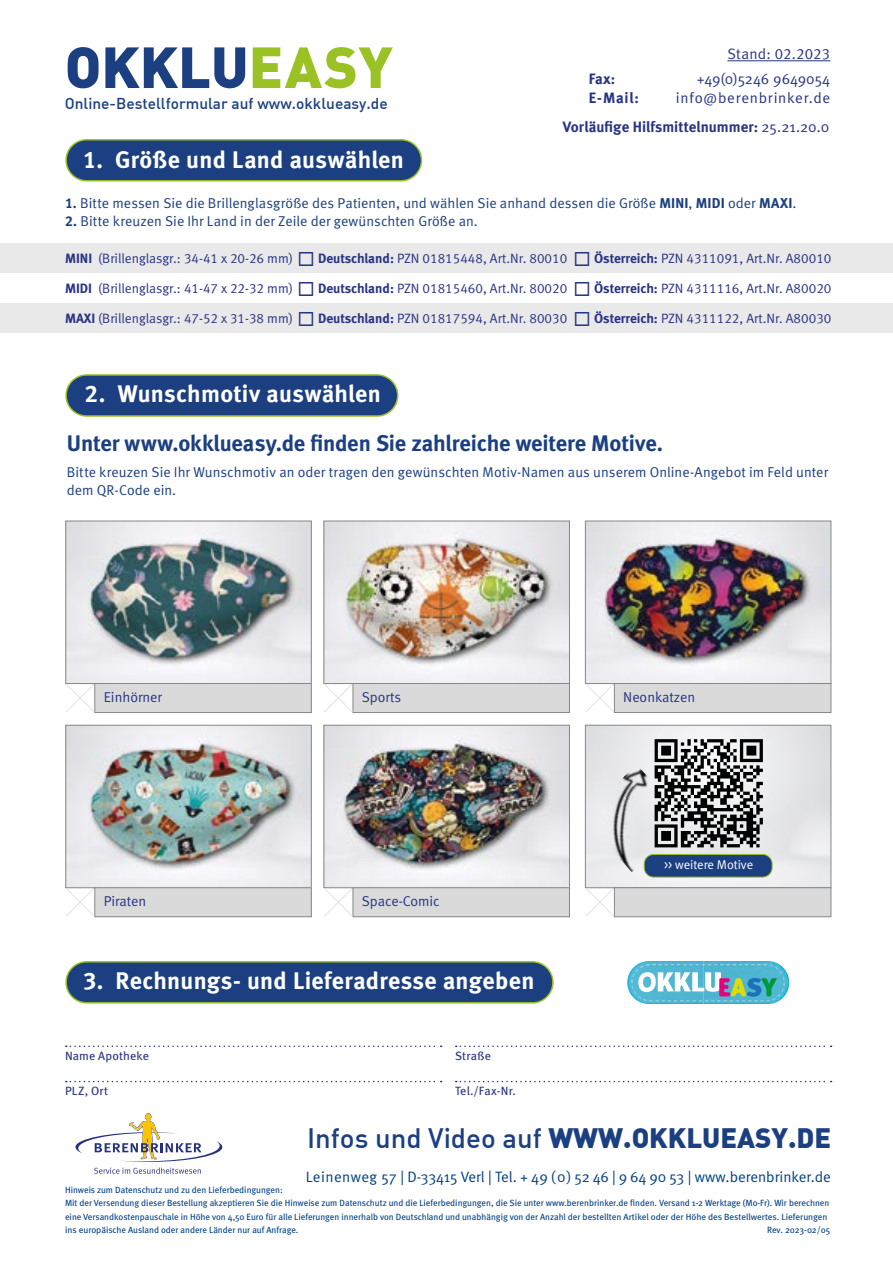
<style>
.page{position:relative;width:893px;height:1263px;background:#fff}
.page>*{position:absolute;margin:0;border:0;box-sizing:border-box;transform-origin:0 0}
.t1{font:900 57px "DIN Alternate";color:#1b3f80}
.t2{font:500 27.6px "DIN Alternate";color:#1b3f80}
.t3{font:24px "Meta Bold LF";letter-spacing:.01em;color:#fff}
.t4{font:22.5px "Meta Bold LF";letter-spacing:-.005em;color:#1b3f80}
.t5{font:500 15.45px "DIN Alternate";color:#1b3f80}
.t6{font:15px "Meta Normal";color:#004184}
.t7{font:15px "Meta Bold LF";color:#283583}
.t8{font:15px "Meta Normal";letter-spacing:.045em;color:#283583}
.t9{font:15px "Meta Normal";letter-spacing:-.005em;color:#283583}
.t10{font:15px "Meta Normal LF";letter-spacing:.015em;color:#283583}
.t11{font:700 15px "Meta";letter-spacing:.045em;color:#283583}
.t12{font:14.25px/18px "Meta Normal LF";letter-spacing:.005em;color:#1b3f80}
.t13{font:14.25px "Meta Normal";color:#283583}
.t14{font:13.5px "Meta Normal LF";color:#283583}
.t15{font:12.75px "Meta Normal";letter-spacing:-.005em;color:#fff}
.t16{font:12px "Meta";letter-spacing:.015em;color:#283583}
.t17{font:9px/13.5px "Meta";color:#004184}
.s1{color:#9bc224}
.s2{font-family:"Meta Normal"}
.s3{font-family:"Meta Bold LF"}
.s4{font-weight:900}
</style>
<div class="page">
<div style="left:66px;top:140px;width:355px;height:41px;background:#1b3f80;border-radius:21px"></div>
<div style="left:65px;top:139px;width:357px;height:43px;border:2px solid #9bc224;border-radius:21px"></div>
<hr style="left:727px;top:61px;width:103px;height:1px;background:#283583">
<div style="left:0;top:243px;width:893px;height:30px;background:#e9e9e9"></div>
<div style="left:0;top:303px;width:893px;height:30px;background:#e9e9e9"></div>
<svg style="left:75px;top:1113px;width:147px;height:61px"></svg>
<svg style="left:66px;top:1045px;width:376px;height:2px"></svg>
<svg style="left:66px;top:1081px;width:376px;height:1px"></svg>
<svg style="left:456px;top:1045px;width:376px;height:2px"></svg>
<svg style="left:456px;top:1081px;width:376px;height:1px"></svg>
<div style="left:66px;top:962px;width:487px;height:41px;background:#1b3f80;border-radius:21px"></div>
<div style="left:65px;top:961px;width:489px;height:42px;border:2px solid #9bc224;border-radius:21px"></div>
<img style="left:67px;top:727px;width:243px;height:159px">
<div style="left:65px;top:725px;width:247px;height:163px;border:1px solid #878787"></div>
<div style="left:95px;top:888px;width:216px;height:29px;background:#dadada"></div>
<div style="left:94px;top:887px;width:218px;height:30px;border:1px solid #878787"></div>
<svg style="left:65px;top:887px;width:30px;height:30px"></svg>
<img style="left:587px;top:727px;width:242px;height:159px">
<div style="left:585px;top:725px;width:246px;height:163px;border:1px solid #878787"></div>
<div style="left:614px;top:887px;width:217px;height:30px;background:#dadada;border:1px solid #878787"></div>
<svg style="left:585px;top:887px;width:30px;height:30px"></svg>
<img style="left:326px;top:727px;width:242px;height:159px">
<div style="left:324px;top:725px;width:246px;height:163px;border:1px solid #878787"></div>
<div style="left:353px;top:888px;width:216px;height:29px;background:#dadada"></div>
<div style="left:353px;top:887px;width:217px;height:30px;border:1px solid #878787"></div>
<svg style="left:323px;top:887px;width:30px;height:30px"></svg>
<img style="left:67px;top:523px;width:243px;height:159px">
<div style="left:65px;top:521px;width:247px;height:163px;border:1px solid #878787"></div>
<div style="left:95px;top:683px;width:216px;height:29px;background:#dadada"></div>
<div style="left:94px;top:683px;width:218px;height:30px;border:1px solid #878787"></div>
<svg style="left:65px;top:683px;width:30px;height:30px"></svg>
<img style="left:587px;top:523px;width:242px;height:159px">
<div style="left:585px;top:521px;width:246px;height:163px;border:1px solid #878787"></div>
<div style="left:614px;top:683px;width:217px;height:29px;background:#dadada"></div>
<div style="left:614px;top:683px;width:217px;height:30px;border:1px solid #878787"></div>
<svg style="left:585px;top:683px;width:30px;height:30px"></svg>
<img style="left:326px;top:523px;width:242px;height:159px">
<div style="left:324px;top:521px;width:246px;height:163px;border:1px solid #878787"></div>
<div style="left:353px;top:683px;width:216px;height:29px;background:#dadada"></div>
<div style="left:353px;top:683px;width:217px;height:30px;border:1px solid #878787"></div>
<svg style="left:323px;top:683px;width:30px;height:30px"></svg>
<svg style="left:655px;top:739px;width:108px;height:108px"></svg>
<div style="left:66px;top:375px;width:332px;height:41px;background:#1b3f80;border-radius:21px"></div>
<div style="left:65px;top:374px;width:333px;height:43px;border:2px solid #9bc224;border-radius:21px"></div>
<img style="left:584px;top:765px;width:104px;height:107px">
<div style="left:644px;top:854px;width:128px;height:23px;background:#1b3f80;border-radius:9px"></div>
<div style="left:644px;top:854px;width:129px;height:24px;border:1px solid #9bc224;border-radius:9px"></div>
<img style="left:627px;top:961px;width:153px;height:43px">
<img style="left:780px;top:966px;width:9px;height:34px">
<img style="left:636px;top:964px;width:146px;height:9px">
<img style="left:631px;top:974px;width:10px;height:24px">
<img style="left:775px;top:973px;width:10px;height:26px">
<img style="left:643px;top:998px;width:132px;height:3px">
<svg style="left:638px;top:972px;width:139px;height:25px"></svg>
<h1 class="t1" style="left:65px;top:29px;width:330px">OKKLU<span class="s1">EASY</span></h1>
<h3 class="t5" style="left:65px;top:94px;width:324px">Online-Bestellformular auf www.okklueasy.de</h3>
<h3 class="t3" style="left:83px;top:145px;width:322px">1. Größe und Land auswählen</h3>
<h3 class="t10" style="left:727px;top:45px;width:104px">Stand: 02.2023</h3>
<h3 class="t11" style="left:589px;top:70px;width:28px">Fax:</h3>
<h3 class="t9" style="left:697px;top:70px;width:135px">+49(0)5246 9649054</h3>
<h3 class="t11" style="left:589px;top:89px;width:51px">E-Mail:</h3>
<h3 class="t8" style="left:676px;top:89px;width:156px">info@berenbrinker.de</h3>
<h3 class="t7" style="left:563px;top:118px;width:268px">Vorläufige Hilfsmittelnummer: <span class="s2">25.21.20.0</span></h3>
<h3 class="t12" style="left:65px;top:194px;width:733px"><span class="s3">1.</span> Bitte messen Sie die Brillenglasgröße des Patienten, und wählen Sie anhand dessen die Größe <span class="s3">MINI</span>, <span class="s3">MIDI</span> oder <span class="s3">MAXI</span>.</h3>
<h3 class="t12" style="left:65px;top:212px;width:414px"><span class="s3">2.</span> Bitte kreuzen Sie Ihr Land in der Zeile der gewünschten Größe an.</h3>
<h3 class="t14" style="left:65px;top:251px;width:768px"><span class="s3">MINI</span> (Brillenglasgr.: 34-41 x 20-26 mm) ◻ <span class="s3">Deutschland:</span> PZN 01815448, Art.Nr. 80010 ◻ <span class="s3">Österreich:</span> PZN 4311091, Art.Nr. A80010</h3>
<h3 class="t14" style="left:65px;top:281px;width:768px"><span class="s3">MIDI</span> (Brillenglasgr.: 41-47 x 22-32 mm) ◻ <span class="s3">Deutschland:</span> PZN 01815460, Art.Nr. 80020 ◻ <span class="s3">Österreich:</span> PZN 4311116, Art.Nr. A80020</h3>
<h3 class="t14" style="left:65px;top:311px;width:768px"><span class="s3">MAXI</span> (Brillenglasgr.: 47-52 x 31-38 mm) ◻ <span class="s3">Deutschland:</span> PZN 01817594, Art.Nr. 80030 ◻ <span class="s3">Österreich:</span> PZN 4311122, Art.Nr. A80030</h3>
<h3 class="t3" style="left:85px;top:379px;width:298px">2. Wunschmotiv auswählen</h3>
<h3 class="t4" style="left:67px;top:430px;width:598px">Unter www.okklueasy.de finden Sie zahlreiche weitere Motive.</h3>
<h3 class="t12" style="left:67px;top:463px;width:763px">Bitte kreuzen Sie Ihr Wunschmotiv an oder tragen den gewünschten Motiv-Namen aus unserem Online-Angebot im Feld unter dem QR-Code ein.</h3>
<h3 class="t13" style="left:104px;top:689px;width:60px">Einhörner</h3>
<h3 class="t13" style="left:362px;top:689px;width:41px">Sports</h3>
<h3 class="t13" style="left:623px;top:689px;width:73px">Neonkatzen</h3>
<h3 class="t13" style="left:104px;top:893px;width:44px">Piraten</h3>
<h3 class="t13" style="left:362px;top:893px;width:79px">Space-Comic</h3>
<h3 class="t3" style="left:83px;top:967px;width:453px">3. Rechnungs- und Lieferadresse angeben</h3>
<h3 class="t16" style="left:65px;top:1048px;width:85px">Name Apotheke</h3>
<h3 class="t16" style="left:65px;top:1084px;width:45px">PLZ, Ort</h3>
<h3 class="t16" style="left:455px;top:1048px;width:37px">Straße</h3>
<h3 class="t16" style="left:455px;top:1084px;width:62px">Tel./Fax-Nr.</h3>
<h3 class="t15" style="left:664px;top:857px;width:90px">&gt;&gt; weitere Motive</h3>
<h2 class="t2" style="left:307px;top:1120px;width:526px">Infos und Video auf <span class="s4">WWW.OKKLUEASY.DE</span></h2>
<h3 class="t6" style="left:306px;top:1168px;width:527px">Leinenweg 57 | D-33415 Verl | Tel. + 49 (0) 52 46 | 9 64 90 53 | www.berenbrinker.de</h3>
<p class="t17" style="left:65px;top:1183px;width:766px">Hinweis zum Datenschutz und zu den Lieferbedingungen:<br>Mit der Versendung dieser Bestellung akzeptieren Sie die Hinweise zum Datenschutz und die Lieferbedingungen, die Sie unter www.berenbrinker.de finden. Versand 1-2 Werktage (Mo-Fr). Wir berechnen eine Versandkostenpauschale in Höhe von 4,50 Euro für alle Lieferungen innerhalb von Deutschland und unabhängig von der Anzahl der bestellten Artikel oder der Höhe des Bestellwertes. Lieferungen ins europäische Ausland oder andere Länder nur auf Anfrage.</p>
<p class="t17" style="left:767px;top:1223px;width:65px">Rev. 2023-02/05</p>
</div>
